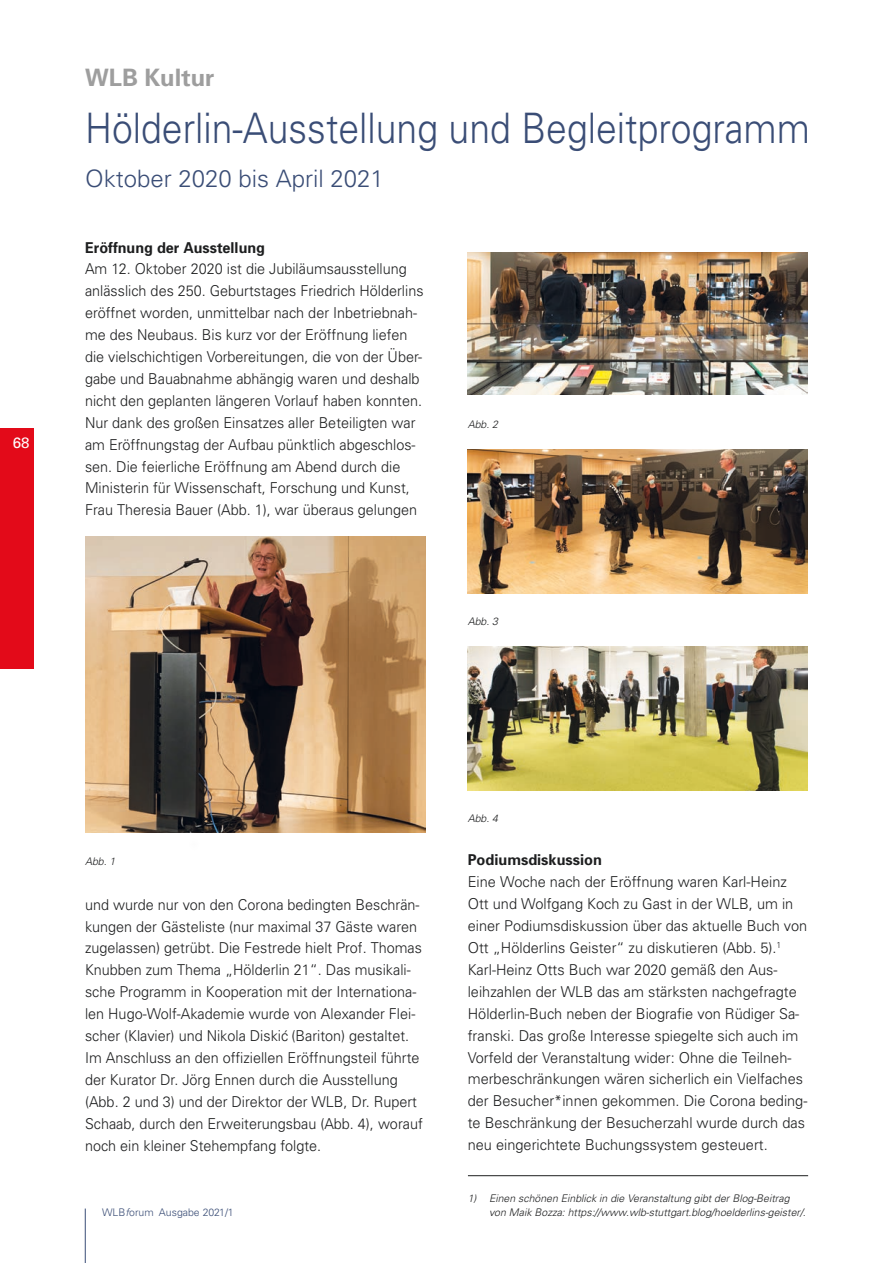
<style>
.page{position:relative;width:893px;height:1263px;background:#fff}
.page>*{position:absolute;margin:0;border:0;box-sizing:border-box;transform-origin:0 0}
.t1{font:300 42px "Univers";color:#3a4d76;scale:.89 1}
.t2{font:300 24px "Univers";color:#3a4d76}
.t3{font:700 24px "Univers";color:#9e9e9e}
.t4{font:300 15px/21.9px "Univers";color:#1d1e1f;scale:.96 1}
.t5{font:300 15px/21.9px "Univers";color:#1d1e1f}
.t6{font:700 15px "Univers";color:#1d1e1f;scale:.96 1}
.t7{font:700 15px "Univers";color:#1d1e1f}
.t8{font:15px "Univers";color:#fff}
.t9{font:italic 300 10.5px/13.5px "Univers";color:#1d1e1f}
.t10{font:10.5px "Univers Light 2";color:#3a4d76}
.s1{font-family:"Univers Light Oblique 2"}
</style>
<div class="page">
<hr style="left:85px;top:1208px;width:1px;height:55px;background:#3a4d76">
<div style="left:0;top:428px;width:34px;height:240px;background:#e30a19"></div>
<img style="left:85px;top:536px;width:340px;height:297px">
<img style="left:468px;top:252px;width:340px;height:142px">
<img style="left:468px;top:449px;width:340px;height:145px">
<img style="left:468px;top:647px;width:340px;height:144px">
<hr style="left:468px;top:1175px;width:340px;height:1px;background:#1d1e1f">
<p class="t8" style="left:13px;top:434px;width:18px">68</p>
<h2 class="t3" style="left:85px;top:62px;width:131px">WLB Kultur</h2>
<h1 class="t1" style="left:85px;top:102px;width:816px">Hölderlin-Ausstellung und Begleitprogramm</h1>
<h2 class="t2" style="left:85px;top:164px;width:300px">Oktober 2020 bis April 2021</h2>
<p class="t6" style="left:85px;top:238px;width:189px">Eröffnung der Ausstellung</p>
<p class="t4" style="left:85px;top:258px;width:354px">Am 12. Oktober 2020 ist die Jubiläumsausstellung anlässlich des 250. Geburtstages Friedrich Hölderlins eröffnet worden, unmittelbar nach der Inbetriebnah&shy;me des Neubaus. Bis kurz vor der Eröffnung liefen die vielschichtigen Vorbereitungen, die von der Über&shy;gabe und Bauabnahme abhängig waren und deshalb nicht den geplanten längeren Vorlauf haben konnten.<br>Nur dank des großen Einsatzes aller Beteiligten war am Eröffnungstag der Aufbau pünktlich abgeschlos&shy;sen. Die feierliche Eröffnung am Abend durch die Ministerin für Wissenschaft, Forschung und Kunst, Frau Theresia Bauer (Abb. 1), war überaus gelungen</p>
<p class="t9" style="left:468px;top:417px;width:32px">Abb. 2</p>
<p class="t9" style="left:468px;top:614px;width:32px">Abb. 3</p>
<p class="t9" style="left:85px;top:854px;width:32px">Abb. 1</p>
<p class="t4" style="left:85px;top:893px;width:353px">und wurde nur von den Corona bedingten Beschrän&shy;kungen der Gästeliste (nur maximal 37 Gäste waren zugelassen) getrübt. Die Festrede hielt Prof. Thomas Knubben zum Thema „Hölderlin 21“. Das musikali&shy;sche Programm in Kooperation mit der Internationa&shy;len Hugo-Wolf-Akademie wurde von Alexander Flei&shy;scher (Klavier) und Nikola Diskic´ (Bariton) gestaltet.<br>Im Anschluss an den offiziellen Eröffnungsteil führte der Kurator Dr. Jörg Ennen durch die Ausstellung (Abb. 2 und 3) und der Direktor der WLB, Dr. Rupert Schaab, durch den Erweiterungsbau (Abb. 4), worauf noch ein kleiner Stehempfang folgte.</p>
<p class="t10" style="left:102px;top:1206px;width:133px">WLB<span class="s1">f</span>orum Ausgabe 2021/1</p>
<p class="t9" style="left:468px;top:811px;width:32px">Abb. 4</p>
<p class="t7" style="left:468px;top:850px;width:136px">Podiumsdiskussion</p>
<p class="t5" style="left:468px;top:871px;width:341px">Eine Woche nach der Eröffnung waren Karl-Heinz Ott und Wolfgang Koch zu Gast in der WLB, um in einer Podiumsdiskussion über das aktuelle Buch von Ott „Hölderlins Geister“ zu diskutieren (Abb. 5).<sup>1<br></sup>Karl-Heinz Otts Buch war 2020 gemäß den Aus&shy;leihzahlen der WLB das am stärksten nachgefragte Hölderlin-Buch neben der Biografie von Rüdiger Sa&shy;franski. Das große Interesse spiegelte sich auch im Vorfeld der Veranstaltung wider: Ohne die Teilneh&shy;merbeschränkungen wären sicherlich ein Vielfaches der Besucher*innen gekommen. Die Corona beding&shy;te Beschränkung der Besucherzahl wurde durch das neu eingerichtete Buchungssystem gesteuert.</p>
<p class="t9" style="left:489px;top:1191px;width:318px;text-indent:-21px">1) Einen schönen Einblick in die Veranstaltung gibt der Blog-Beitrag von Maik Bozza: https://www.wlb-stuttgart.blog/hoelderlins-geister/.</p>
</div>
